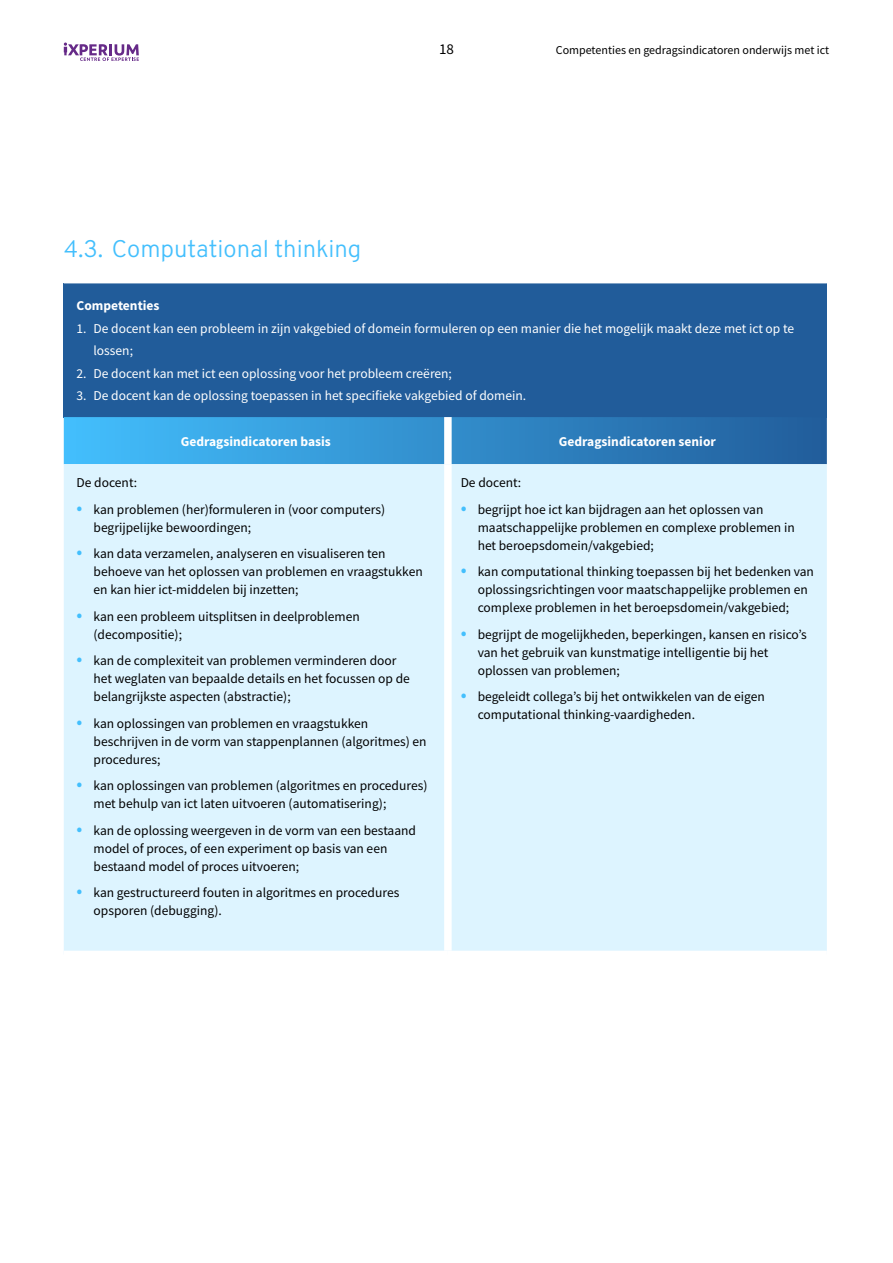
<style>
.page{position:relative;width:893px;height:1263px;background:#fff}
.page>*{position:absolute;margin:0;border:0;box-sizing:border-box;transform-origin:0 0}
.t1{font:300 24px "Overpass";color:#43bffd}
.t2{font:15px "Source Sans Pro";color:#000}
.t3{font:13.5px/18px "Source Sans Pro";color:#000}
.t4{font:13.5px/22.5px "Source Sans Pro";color:#fff}
.t5{font:700 13.5px "Source Sans Pro";color:#fff}
.t6{font:12px "Source Sans Pro";color:#000}
.s1{font-size:19.5px;color:#43bffd}
</style>
<div class="page">
<svg style="left:64px;top:43px;width:75px;height:18px"></svg>
<div style="left:64px;top:283px;width:763px;height:134px;background:#215c9a"></div>
<svg style="left:64px;top:417px;width:763px;height:47px;background:#328dcb"></svg>
<div style="left:64px;top:464px;width:763px;height:487px;background:#ddf4ff"></div>
<div style="left:444px;top:464px;width:8px;height:487px;background:#fff"></div>
<hr style="left:64px;top:283px;width:384px;height:1px;background:#fff">
<hr style="left:448px;top:283px;width:379px;height:1px;background:#fff">
<div style="left:444px;top:417px;width:8px;height:47px;background:#fff"></div>
<p class="t2" style="left:439px;top:40px;width:16px">18</p>
<p class="t6" style="left:556px;top:43px;width:275px">Competenties en gedragsindicatoren onderwijs met ict</p>
<h1 class="t1" style="left:64px;top:234px;width:299px">4.3. Computational thinking</h1>
<p class="t5" style="left:77px;top:296px;width:85px">Competenties</p>
<p class="t4" style="left:94px;top:317px;width:702px;text-indent:-17px">1. De docent kan een probleem in zijn vakgebied of domein formuleren op een manier die het mogelijk maakt deze met ict op te lossen;</p>
<p class="t4" style="left:77px;top:362px;width:377px">2. De docent kan met ict een oplossing voor het probleem creëren;</p>
<p class="t4" style="left:77px;top:384px;width:451px">3. De docent kan de oplossing toepassen in het specifieke vakgebied of domein.</p>
<p class="t5" style="left:181px;top:432px;width:152px">Gedragsindicatoren basis</p>
<p class="t5" style="left:559px;top:432px;width:158px">Gedragsindicatoren senior</p>
<p class="t3" style="left:77px;top:473px;width:62px">De docent:</p>
<p class="t3" style="left:94px;top:500px;width:293px;text-indent:-17px"><span class="s1">•</span> kan problemen (her)formuleren in (voor computers) begrijpelijke bewoordingen;</p>
<p class="t3" style="left:94px;top:544px;width:331px;text-indent:-17px"><span class="s1">•</span> kan data verzamelen, analyseren en visualiseren ten behoeve van het oplossen van problemen en vraagstukken en kan hier ict-middelen bij inzetten;</p>
<p class="t3" style="left:94px;top:607px;width:268px;text-indent:-17px"><span class="s1">•</span> kan een probleem uitsplitsen in deelproblemen (decompositie);</p>
<p class="t3" style="left:94px;top:652px;width:318px;text-indent:-17px"><span class="s1">•</span> kan de complexiteit van problemen verminderen door het weglaten van bepaalde details en het focussen op de belangrijkste aspecten (abstractie);</p>
<p class="t3" style="left:94px;top:714px;width:335px;text-indent:-17px"><span class="s1">•</span> kan oplossingen van problemen en vraagstukken beschrijven in de vorm van stappenplannen (algoritmes) en procedures;</p>
<p class="t3" style="left:94px;top:777px;width:335px;text-indent:-17px"><span class="s1">•</span> kan oplossingen van problemen (algoritmes en procedures) met behulp van ict laten uitvoeren (automatisering);</p>
<p class="t3" style="left:94px;top:821px;width:324px;text-indent:-17px"><span class="s1">•</span> kan de oplossing weergeven in de vorm van een bestaand model of proces, of een experiment op basis van een bestaand model of proces uitvoeren;</p>
<p class="t3" style="left:94px;top:884px;width:307px;text-indent:-17px"><span class="s1">•</span> kan gestructureerd fouten in algoritmes en procedures opsporen (debugging).</p>
<p class="t3" style="left:461px;top:473px;width:62px">De docent:</p>
<p class="t3" style="left:478px;top:500px;width:319px;text-indent:-17px"><span class="s1">•</span> begrijpt hoe ict kan bijdragen aan het oplossen van maatschappelijke problemen en complexe problemen in het beroepsdomein/vakgebied;</p>
<p class="t3" style="left:478px;top:562px;width:338px;text-indent:-17px"><span class="s1">•</span> kan computational thinking toepassen bij het bedenken van oplossingsrichtingen voor maatschappelijke problemen en complexe problemen in het beroepsdomein/vakgebied;</p>
<p class="t3" style="left:478px;top:625px;width:331px;text-indent:-17px"><span class="s1">•</span> begrijpt de mogelijkheden, beperkingen, kansen en risico’s van het gebruik van kunstmatige intelligentie bij het oplossen van problemen;</p>
<p class="t3" style="left:478px;top:688px;width:289px;text-indent:-17px"><span class="s1">•</span> begeleidt collega’s bij het ontwikkelen van de eigen computational thinking-vaardigheden.</p>
</div>
